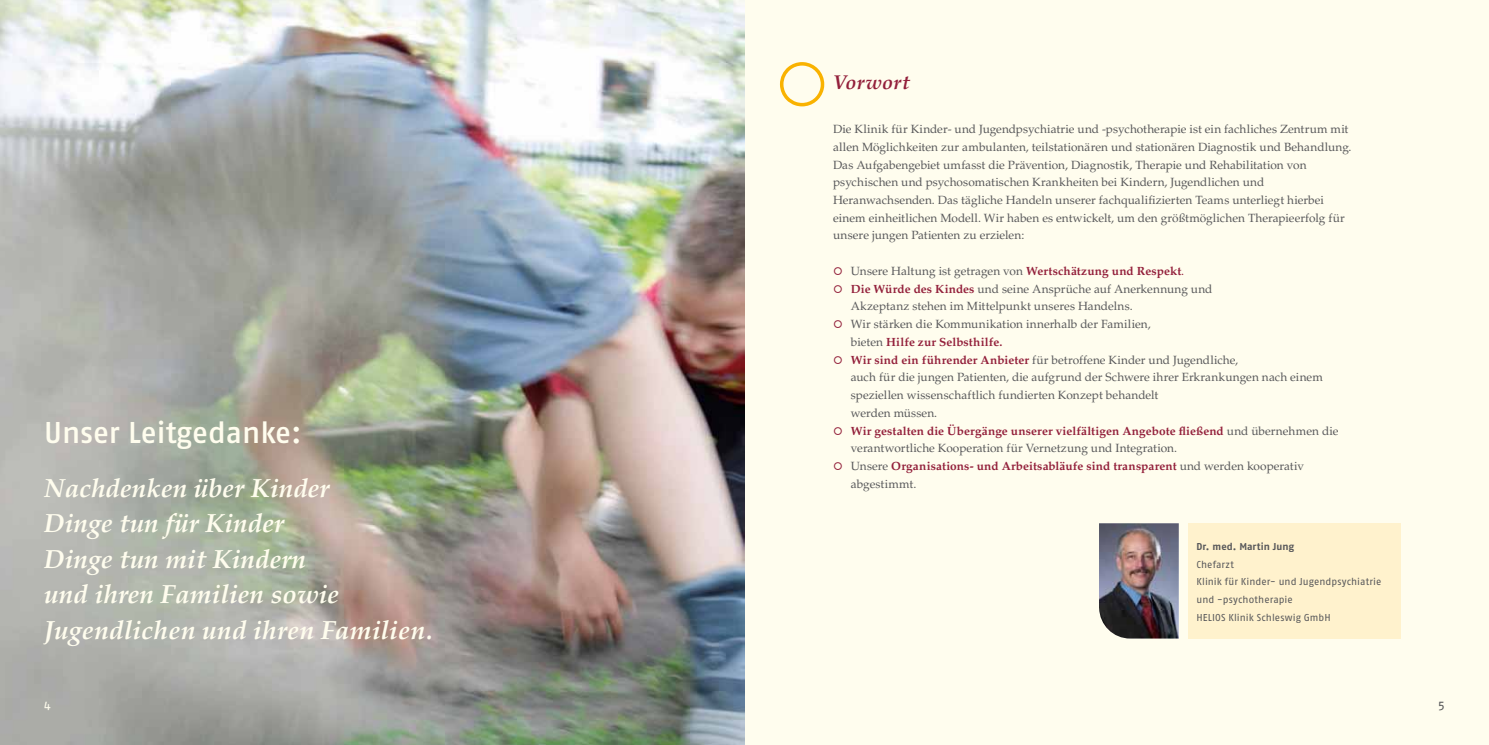
<style>
.page{position:relative;width:1489px;height:745px;background:#fff}
.page>*{position:absolute;margin:0;border:0;box-sizing:border-box;transform-origin:0 0}
.t1{font:500 30px "Fago Pro";letter-spacing:-.005em;color:#fffdee}
.t2{font:italic 700 26.25px/35.5px "Palatino";color:#fffdee}
.t3{font:italic 700 20px "Palatino";letter-spacing:.015em;color:#93203b}
.t4{font:12.5px "Fago Pro";color:#fffdee}
.t5{font:12.5px "Fago Pro";color:#58585a}
.t6{font:11.88px/17.8px "Palatino";letter-spacing:.005em;color:#58585a}
.t7{font:700 11.88px "Palatino";letter-spacing:.01em;color:#93203b}
.t8{font:10px/17.8px "Fago Pro";letter-spacing:.005em;color:#58585a}
.t9{font:700 10px "Fago Pro";color:#58585a}
.s1{font-family:"Fago Pro";color:#93203b}
.s2{font-weight:700;color:#93203b}
.s3{color:#93203b}
.s4{font-weight:400;color:#58585a}
.s5{font-family:"Fago Pro";font-weight:400}
</style>
<div class="page">
<div style="left:0;top:0;width:1488px;height:744px;background:#fffdee"></div>
<div style="left:1187px;top:523px;width:213px;height:115px;background:#fff2cd"></div>
<img style="left:0;top:0;width:744px;height:744px">
<svg style="left:780px;top:62px;width:44px;height:44px"></svg>
<img style="left:1099px;top:523px;width:79px;height:115px">
<h1 class="t1" style="left:44px;top:414px;width:259px">Unser Leitgedanke:</h1>
<h2 class="t2" style="left:44px;top:470px;width:390px">Nachdenken über Kinder<br>Dinge tun für Kinder<br>Dinge tun mit Kindern<br>und ihren Familien sowie<br>Jugendlichen und ihren Familien.</h2>
<h3 class="t3" style="left:833px;top:70px;width:78px">Vorwort</h3>
<p class="t6" style="left:833px;top:120px;width:520px">Die Klinik für Kinder- und Jugendpsychiatrie und -psychotherapie ist ein fachliches Zentrum mit allen Möglichkeiten zur ambulanten, teilstationären und stationären Diagnostik und Behandlung.<br>Das Aufgabengebiet umfasst die Prävention, Diagnostik, Therapie und Rehabilitation von psychischen und psychosomatischen Krankheiten bei Kindern, Jugendlichen und Heranwachsenden. Das tägliche Handeln unserer fachqualifizierten Teams unterliegt hierbei einem einheitlichen Modell. Wir haben es entwickelt, um den größtmöglichen Therapieerfolg für unsere jungen Patienten zu erzielen:</p>
<p class="t6" style="left:833px;top:262px;width:352px"><span class="s1">◯</span> Unsere Haltung ist getragen von <span class="s2">Wertschätzung und Respekt</span><span class="s3">.</span></p>
<p class="t6" style="left:833px;top:280px;width:381px"><span class="s1">◯</span> <span class="s2">Die Würde des Kindes</span> und seine Ansprüche auf Anerkennung und</p>
<p class="t6" style="left:850px;top:297px;width:283px">Akzeptanz stehen im Mittelpunkt unseres Handelns.</p>
<p class="t6" style="left:833px;top:315px;width:319px"><span class="s1">◯</span> Wir stärken die Kommunikation innerhalb der Familien,</p>
<p class="t7" style="left:850px;top:335px;width:153px"><span class="s4">bieten</span> Hilfe zur Selbsthilfe.</p>
<p class="t6" style="left:833px;top:351px;width:406px"><span class="s1">◯</span> <span class="s2">Wir sind ein führender Anbieter</span> für betroffene Kinder und Jugendliche,</p>
<p class="t6" style="left:850px;top:368px;width:473px">auch für die jungen Patienten, die aufgrund der Schwere ihrer Erkrankungen nach einem</p>
<p class="t6" style="left:850px;top:386px;width:309px">speziellen wissenschaftlich fundierten Konzept behandelt</p>
<p class="t6" style="left:850px;top:404px;width:88px">werden müssen.</p>
<p class="t7" style="left:833px;top:423px;width:507px"><span class="s5">◯</span> Wir gestalten die Übergänge unserer vielfältigen Angebote fließend <span class="s4">und übernehmen die</span></p>
<p class="t6" style="left:850px;top:439px;width:328px">verantwortliche Kooperation für Vernetzung und Integration.</p>
<p class="t7" style="left:833px;top:459px;width:472px"><span class="s5">◯</span> <span class="s4">Unsere</span> Organisations- und Arbeitsabläufe sind transparent <span class="s4">und werden kooperativ</span></p>
<p class="t6" style="left:850px;top:475px;width:67px">abgestimmt.</p>
<p class="t9" style="left:1196px;top:540px;width:99px">Dr. med. Martin Jung</p>
<p class="t8" style="left:1196px;top:555px;width:186px">Chefarzt<br>Klinik für Kinder- und Jugendpsychiatrie und -psychotherapie<br>HELIOS Klinik Schleswig GmbH</p>
<p class="t4" style="left:44px;top:697px;width:8px">4</p>
<p class="t5" style="left:1437px;top:697px;width:8px">5</p>
</div>
